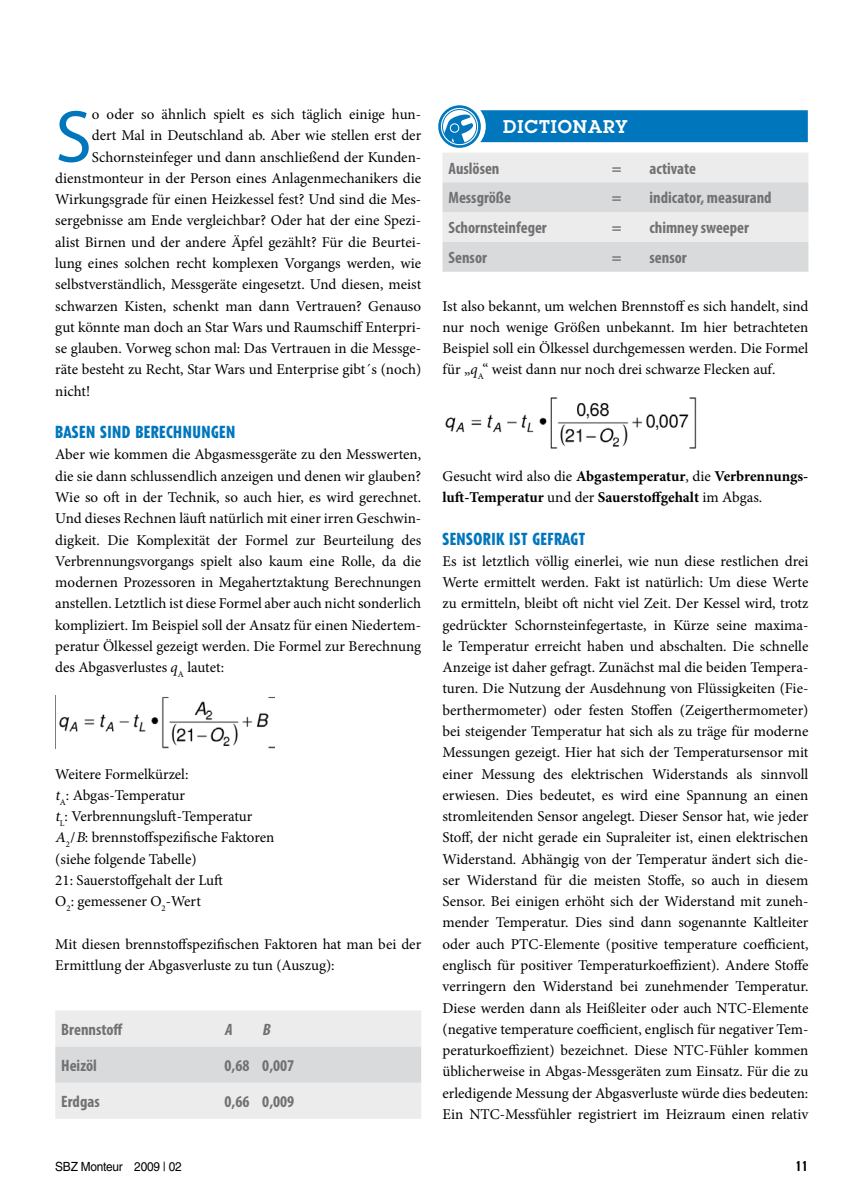
<style>
.page{position:relative;width:851px;height:1204px;background:#fff}
.page>*{position:absolute;margin:0;border:0;box-sizing:border-box;transform-origin:0 0}
.t1{font:74.25px "Myriad Pro";color:#0076bd}
.t2{font:600 18px "Lubalin Graph Std";color:#fff}
.t3{font:700 condensed 16.5px "Myriad Pro";color:#707173}
.t4{font:800 condensed 16.5px "Tempo Std";letter-spacing:.03em;color:#0076bd}
.t5{font:italic 700 condensed 16.5px "Myriad Pro";color:#707173}
.t6{font:15px/21.3px "Minion Pro";color:#000;text-align:justify}
.t7{font:700 15px/21.3px "Minion Pro";letter-spacing:-.005em;color:#000}
.t8{font:800 condensed 13.5px "Tempo Std";color:#000}
.t9{font:12.6px "Helvetica LT Std";letter-spacing:-.02em;color:#000;scale:.94 1}
.s1{font-style:italic}
.s2{font-weight:400}
</style>
<div class="page">
<svg style="left:439px;top:107px;width:40px;height:39px"></svg>
<div style="left:438px;top:105px;width:42px;height:43px;border:3px solid #0076bd;border-radius:50%"></div>
<svg style="left:440px;top:107px;width:38px;height:39px"></svg>
<div style="left:440px;top:107px;width:38px;height:39px;border:1px solid #0076bd;border-radius:50%"></div>
<svg style="left:442px;top:114px;width:32px;height:30px"></svg>
<div style="left:442px;top:109px;width:35px;height:35px;border:1px solid #0076bd;border-radius:50%"></div>
<img style="left:445px;top:397px;width:252px;height:52px">
<img style="left:55px;top:696px;width:219px;height:52px">
<svg style="left:55px;top:1010px;width:366px;height:108px;background:#e5e6e7"></svg>
<svg style="left:442px;top:153px;width:366px;height:119px;background:#e2e3e4"></svg>
<div style="left:480px;top:110px;width:327px;height:32px;background:#0076bd"></div>
<h1 class="t1" style="left:55px;top:91px;width:38px">S</h1>
<p class="t6" style="left:92px;top:104px;width:331px">o oder so ähnlich spielt es sich täglich einige hun-</p>
<p class="t6" style="left:92px;top:125px;width:331px">dert Mal in Deutschland ab. Aber wie stellen erst der</p>
<p class="t6" style="left:92px;top:146px;width:331px">Schornsteinfeger und dann anschließend der Kunden-</p>
<p class="t6" style="left:55px;top:167px;width:367px">dienstmonteur in der Person eines Anlagenmechanikers die</p>
<p class="t6" style="left:55px;top:189px;width:367px">Wirkungsgrade für einen Heizkessel fest? Und sind die Mes-</p>
<p class="t6" style="left:55px;top:210px;width:367px">sergebnisse am Ende vergleichbar? Oder hat der eine Spezi-</p>
<p class="t6" style="left:55px;top:231px;width:367px">alist Birnen und der andere Äpfel gezählt? Für die Beurtei-</p>
<p class="t6" style="left:55px;top:253px;width:367px">lung eines solchen recht komplexen Vorgangs werden, wie</p>
<p class="t6" style="left:55px;top:274px;width:367px">selbstverständlich, Messgeräte eingesetzt. Und diesen, meist</p>
<p class="t6" style="left:55px;top:295px;width:367px">schwarzen Kisten, schenkt man dann Vertrauen? Genauso</p>
<p class="t6" style="left:55px;top:316px;width:367px">gut könnte man doch an Star Wars und Raumschiff Enterpri-</p>
<p class="t6" style="left:55px;top:338px;width:367px">se glauben. Vorweg schon mal: Das Vertrauen in die Messge-</p>
<p class="t6" style="left:55px;top:359px;width:367px">räte besteht zu Recht, Star Wars und Enterprise gibt´s (noch)</p>
<p class="t6" style="left:55px;top:380px;width:36px">nicht!</p>
<p class="t4" style="left:55px;top:422px;width:181px">BASEN SIND BERECHNUNGEN</p>
<p class="t6" style="left:55px;top:444px;width:367px">Aber wie kommen die Abgasmessgeräte zu den Messwerten, die sie dann schlussendlich anzeigen und denen wir glauben?<br>Wie so oft in der Technik, so auch hier, es wird gerechnet.<br>Und dieses Rechnen läuft natürlich mit einer irren Geschwin&shy;digkeit. Die Komplexität der Formel zur Beurteilung des Verbrennungsvorgangs spielt also kaum eine Rolle, da die modernen Prozessoren in Megahertztaktung Berechnungen anstellen. Letztlich ist diese Formel aber auch nicht sonderlich kompliziert. Im Beispiel soll der Ansatz für einen Niedertem&shy;peratur Ölkessel gezeigt werden. Die Formel zur Berechnung des Abgasverlustes <span class="s1">q</span><sub>A</sub> lautet:</p>
<p class="t6" style="left:55px;top:763px;width:220px;text-align:left">Weitere Formelkürzel:<br><span class="s1">t</span><sub>A</sub>: Abgas-Temperatur<br><span class="s1">t</span><sub>L</sub>: Verbrennungsluft-Temperatur<br><span class="s1">A</span><sub>2</sub>/<span class="s1">B</span>: brennstoffspezifische Faktoren (siehe folgende Tabelle)<br>21: Sauerstoffgehalt der Luft<br>O<sub>2</sub>: gemessener O<sub>2</sub>-Wert</p>
<p class="t6" style="left:55px;top:933px;width:367px">Mit diesen brennstoffspezifischen Faktoren hat man bei der<br>Ermittlung der Abgasverluste zu tun (Auszug):</p>
<p class="t3" style="left:61px;top:1018px;width:63px">Brennstoff</p>
<p class="t5" style="left:224px;top:1018px;width:13px">A</p>
<p class="t5" style="left:262px;top:1018px;width:9px">B</p>
<p class="t3" style="left:61px;top:1054px;width:37px">Heizöl</p>
<p class="t3" style="left:224px;top:1054px;width:71px">0,68 0,007</p>
<p class="t3" style="left:61px;top:1091px;width:40px">Erdgas</p>
<p class="t3" style="left:224px;top:1091px;width:71px">0,66 0,009</p>
<p class="t2" style="left:503px;top:114px;width:27px">DICTION</p>
<p class="t2" style="left:588px;top:114px;width:41px">ARY</p>
<p class="t3" style="left:448px;top:158px;width:53px">Auslösen</p>
<p class="t3" style="left:611px;top:158px;width:11px">=</p>
<p class="t3" style="left:649px;top:158px;width:48px">activate</p>
<p class="t3" style="left:448px;top:188px;width:64px">Messgröße</p>
<p class="t3" style="left:611px;top:188px;width:11px">=</p>
<p class="t3" style="left:649px;top:188px;width:124px">indicator, measurand</p>
<p class="t3" style="left:448px;top:217px;width:100px">Schornsteinfeger</p>
<p class="t3" style="left:611px;top:217px;width:11px">=</p>
<p class="t3" style="left:649px;top:217px;width:101px">chimney sweeper</p>
<p class="t3" style="left:448px;top:247px;width:40px">Sensor</p>
<p class="t3" style="left:611px;top:247px;width:11px">=</p>
<p class="t3" style="left:649px;top:247px;width:39px">sensor</p>
<p class="t6" style="left:442px;top:295px;width:367px">Ist also bekannt, um welchen Brennstoff es sich handelt, sind nur noch wenige Größen unbekannt. Im hier betrachteten Beispiel soll ein Ölkessel durchgemessen werden. Die Formel für „<span class="s1">q</span><sub>A</sub>“ weist dann nur noch drei schwarze Flecken auf.</p>
<p class="t7" style="left:442px;top:465px;width:367px"><span class="s2">Gesucht wird also die</span> Abgastemperatur<span class="s2">, die</span> Verbrennungs&shy;luft-Temperatur <span class="s2">und der</span> Sauerstoffgehalt <span class="s2">im Abgas.</span></p>
<p class="t4" style="left:442px;top:528px;width:144px">SENSORIK IST GEFRAGT</p>
<p class="t6" style="left:442px;top:550px;width:367px">Es ist letztlich völlig einerlei, wie nun diese restlichen drei Werte ermittelt werden. Fakt ist natürlich: Um diese Werte zu ermitteln, bleibt oft nicht viel Zeit. Der Kessel wird, trotz gedrückter Schornsteinfegertaste, in Kürze seine maxima&shy;le Temperatur erreicht haben und abschalten. Die schnelle Anzeige ist daher gefragt. Zunächst mal die beiden Tempera&shy;turen. Die Nutzung der Ausdehnung von Flüssigkeiten (Fie&shy;berthermometer) oder festen Stoffen (Zeigerthermometer) bei steigender Temperatur hat sich als zu träge für moderne Messungen gezeigt. Hier hat sich der Temperatursensor mit einer Messung des elektrischen Widerstands als sinnvoll erwiesen. Dies bedeutet, es wird eine Spannung an einen stromleitenden Sensor angelegt. Dieser Sensor hat, wie jeder Stoff, der nicht gerade ein Supraleiter ist, einen elektrischen Widerstand. Abhängig von der Temperatur ändert sich die&shy;ser Widerstand für die meisten Stoffe, so auch in diesem Sensor. Bei einigen erhöht sich der Widerstand mit zuneh&shy;mender Temperatur. Dies sind dann sogenannte Kaltleiter oder auch PTC-Elemente (positive temperature coefficient, englisch für positiver Temperaturkoeffizient). Andere Stoffe verringern den Widerstand bei zunehmender Temperatur.<br>Diese werden dann als Heißleiter oder auch NTC-Elemente (negative temperature coefficient, englisch für negativer Tem&shy;peraturkoeffizient) bezeichnet. Diese NTC-Fühler kommen üblicherweise in Abgas-Messgeräten zum Einsatz. Für die zu erledigende Messung der Abgasverluste würde dies bedeuten:<br>Ein NTC-Messfühler registriert im Heizraum einen relativ</p>
<p class="t9" style="left:55px;top:1158px;width:136px">SBZ Monteur 2009 | 02</p>
<p class="t8" style="left:795px;top:1157px;width:14px">11</p>
</div>
